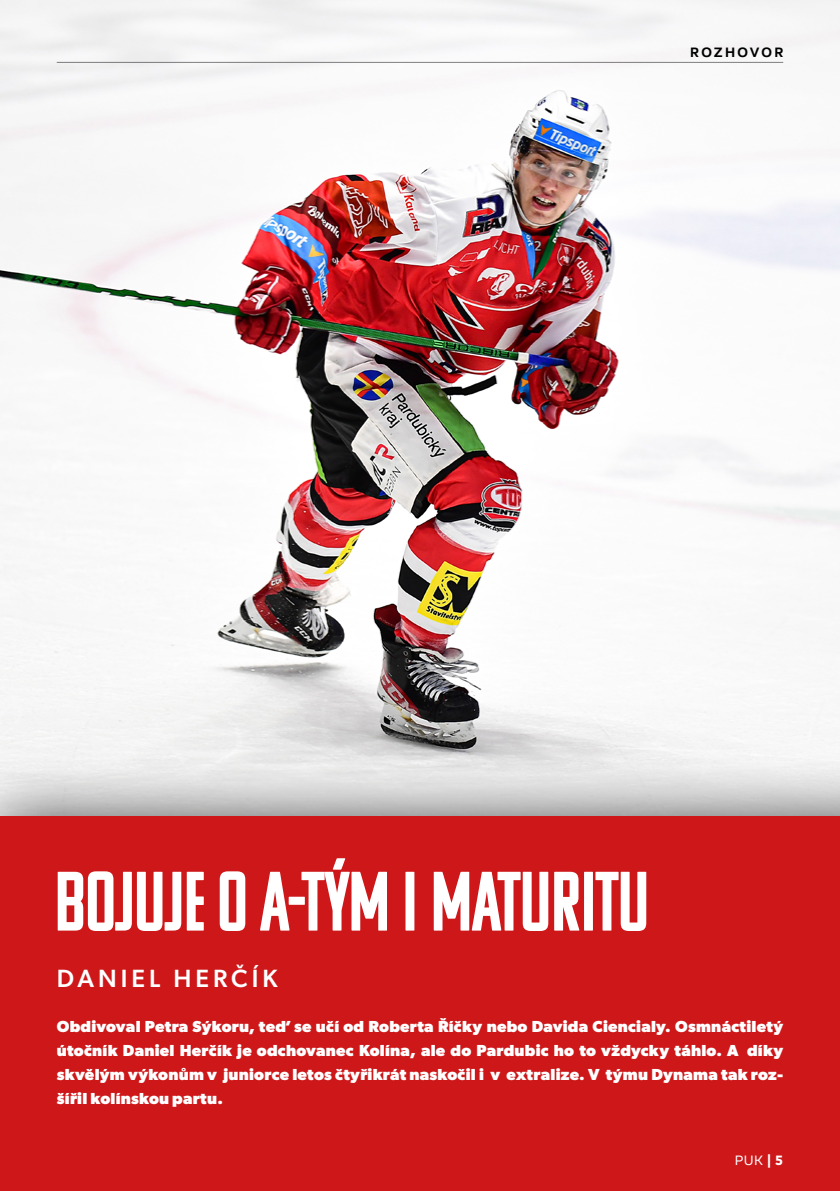
<style>
.page{position:relative;width:840px;height:1191px;background:#fff}
.page>*{position:absolute;margin:0;border:0;box-sizing:border-box;transform-origin:0 0}
.t1{font:84px "Komu A";letter-spacing:-.015em;color:#fff}
.t2{font:500 25px "Gibson";letter-spacing:.16em;color:#fff}
.t3{font:700 16px/24px "Gibson";letter-spacing:.015em;color:#fff;text-align:justify}
.t4{font:700 14px "Adelphi PE";letter-spacing:.165em;color:#000}
.t5{font:14px "Adelphi PE";color:#fff}
.s1{font-family:"Adelphi PE Text Eb"}
</style>
<div class="page">
<img style="left:0;top:0;width:839px;height:753px">
<div style="left:0;top:753px;width:839px;height:438px;background:#000;opacity:.7"></div>
<div style="left:0;top:816px;width:839px;height:375px;background:#cd1719"></div>
<hr style="left:57px;top:62px;width:725px;height:1px;background:#000">
<p class="t4" style="left:689px;top:43px;width:95px">ROZHOVOR</p>
<h1 class="t1" style="left:54px;top:858px;width:597px">BOJUJE O A-TÝM I MATURITU</h1>
<h2 class="t2" style="left:57px;top:963px;width:222px">DANIEL HERČÍK</h2>
<p class="t3" style="left:57px;top:1014px;width:727px">Obdivoval Petra Sýkoru, teď se učí od Roberta Říčky nebo Davida Ciencialy. Osmnáctiletý útočník Daniel Herčík je odchovanec Kolína, ale do Pardubic ho to vždycky táhlo. A díky skvělým výkonům v juniorce letos čtyřikrát naskočil i v extralize. V týmu Dynama tak roz&shy;šířil kolínskou partu.</p>
<p class="t5" style="left:734px;top:1150px;width:50px">PUK <span class="s1">| 5</span></p>
</div>
